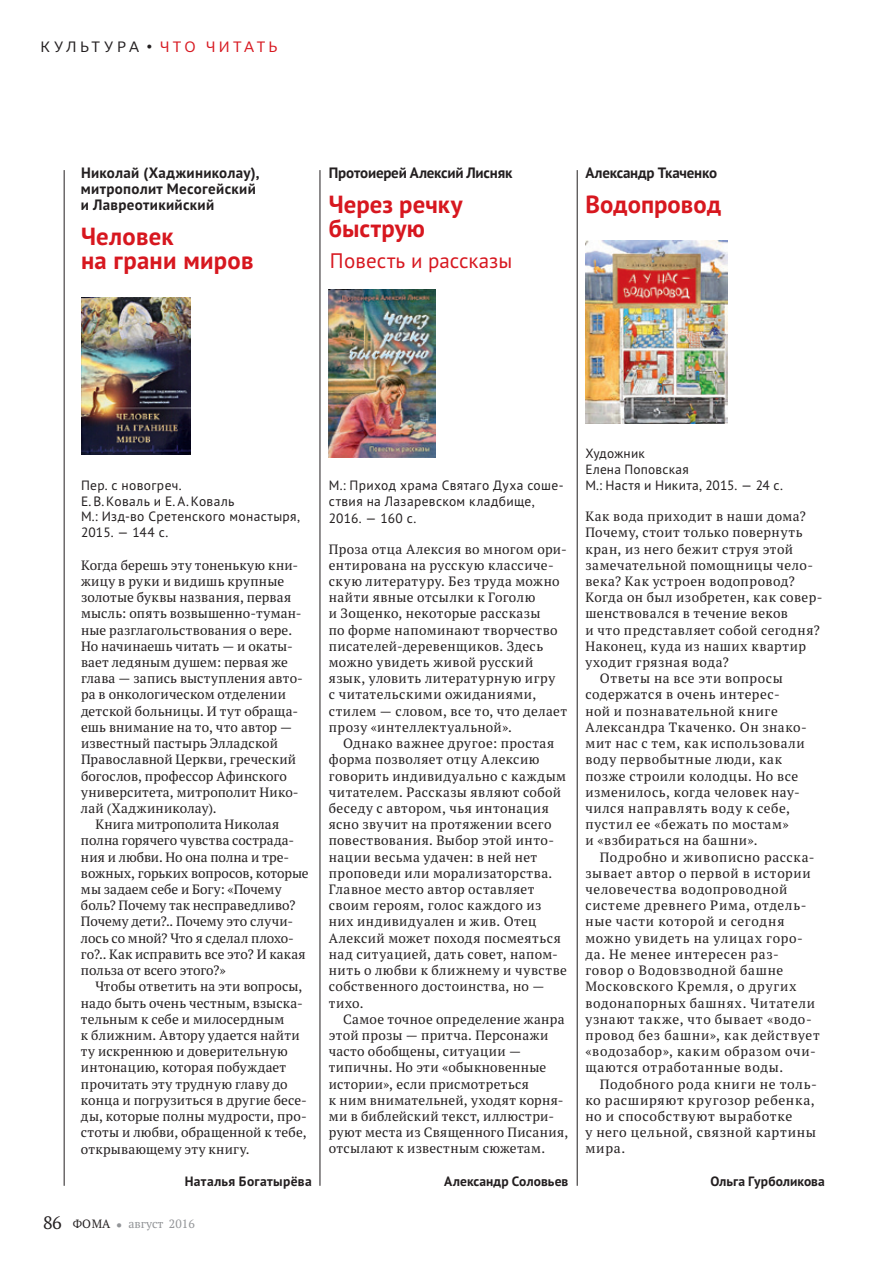
<style>
.page{position:relative;width:893px;height:1263px;background:#fff}
.page>*{position:absolute;margin:0;border:0;box-sizing:border-box;transform-origin:0 0}
.t1{font:700 24.75px/24px "PT Sans";letter-spacing:.01em;color:#d7171f}
.t2{font:21px "PT Sans";color:#d7171f}
.t3{font:700 15px/16.2px "PT Sans";letter-spacing:.02em;color:#231f20}
.t4{font:700 15px "PT Sans";letter-spacing:-.015em;color:#231f20}
.t5{font:15px "Mediator";color:#d7171f}
.t6{font:15px "Mediator";color:#231f20}
.t7{font:13.5px/16.2px "PT Serif";letter-spacing:.025em;color:#231f20}
.t8{font:13.5px "PT Serif";letter-spacing:.05em;color:#231f20}
.t9{font:13.5px "PT Serif";letter-spacing:.005em;color:#231f20}
.t10{font:13.5px "PT Serif";letter-spacing:.055em;color:#231f20}
.t11{font:13.5px/16.2px "PT Sans";letter-spacing:.025em;color:#231f20}
.t12{font:13.5px "PT Serif";letter-spacing:.045em;color:#231f20}
.t13{font:13.5px "PT Serif";color:#231f20}
.t14{font:700 13.5px "PT Sans";letter-spacing:.01em;color:#231f20}
.t15{font:13.5px "PT Serif";letter-spacing:-.01em;color:#231f20}
.t16{font:700 13.5px "PT Sans";letter-spacing:.03em;color:#231f20}
.t17{font:13.35px/16.2px "PT Sans";letter-spacing:.015em;color:#231f20}
.t18{font:12px "PT Serif";color:#939598}
.s1{color:#231f20}
.s2{font-weight:300;font-size:21px;color:#231f20}
.s3{font-size:18px;color:#231f20}
.s4{font-size:15px}
</style>
<div class="page">
<hr style="left:577px;top:170px;width:1px;height:1016px;background:#231f20">
<hr style="left:320px;top:170px;width:1px;height:1016px;background:#231f20">
<hr style="left:64px;top:170px;width:1px;height:1016px;background:#231f20">
<img style="left:81px;top:297px;width:109px;height:158px">
<img style="left:329px;top:289px;width:106px;height:169px">
<img style="left:585px;top:241px;width:143px;height:183px">
<p class="t6" style="left:40px;top:37px;width:52px">культур</p>
<p class="t5" style="left:129px;top:37px;width:90px"><span class="s1">а</span><span class="s2">•</span>чт о чит</p>
<p class="t5" style="left:244px;top:37px;width:24px">ать</p>
<p class="t3" style="left:81px;top:164px;width:180px">Николай (Хаджиниколау), митрополит Месогейский и Лавреотикийский</p>
<h1 class="t1" style="left:81px;top:224px;width:174px">Человек<br>на грани миров</h1>
<p class="t4" style="left:329px;top:162px;width:185px">Протоиерей Алексий Лисняк</p>
<h1 class="t1" style="left:329px;top:192px;width:135px">Через речку быструю</h1>
<h2 class="t2" style="left:330px;top:247px;width:184px">п овесть и рассказы</h2>
<p class="t4" style="left:585px;top:162px;width:133px">Александр Ткаченко</p>
<h1 class="t1" style="left:585px;top:192px;width:137px">Водопровод</h1>
<p class="t11" style="left:81px;top:477px;width:155px">Пер. с новогреч.<br>Е.В.Коваль и Е.А.Коваль</p>
<p class="t11" style="left:81px;top:508px;width:220px">М.: Изд-во Сретенского монастыря,<br>2015. — 144 с.</p>
<p class="t7" style="left:81px;top:557px;width:219px">Когда берешь эту тоненькую кни-</p>
<p class="t7" style="left:81px;top:573px;width:205px">жицу в руки и видишь крупные</p>
<p class="t7" style="left:81px;top:589px;width:212px">золотые буквы названия, первая</p>
<p class="t7" style="left:81px;top:605px;width:222px">мысль: опять возвышенно-туман-</p>
<p class="t7" style="left:81px;top:621px;width:213px">ные разглагольствования о вере.</p>
<p class="t9" style="left:81px;top:637px;width:211px">Но начинаешь читать — и окаты-</p>
<p class="t7" style="left:81px;top:654px;width:209px">вает ледяным душем: первая же</p>
<p class="t7" style="left:81px;top:670px;width:223px">глава — запись выступления авто-</p>
<p class="t9" style="left:81px;top:686px;width:206px">ра в онкологическом отделении</p>
<p class="t7" style="left:81px;top:703px;width:217px">детской больницы. И тут обраща-</p>
<p class="t7" style="left:81px;top:719px;width:213px">ешь внимание на то, что автор —</p>
<p class="t7" style="left:81px;top:735px;width:198px">известный пастырь Элладской</p>
<p class="t7" style="left:81px;top:751px;width:217px">Православной Церкви, греческий</p>
<p class="t7" style="left:81px;top:767px;width:207px">богослов, профессор Афинского</p>
<p class="t7" style="left:81px;top:784px;width:217px">университета, митрополит Нико-</p>
<p class="t7" style="left:81px;top:800px;width:137px">лай (Хаджиниколау).</p>
<p class="t9" style="left:95px;top:816px;width:185px">Книга митрополита Николая</p>
<p class="t9" style="left:81px;top:832px;width:215px">полна горячего чувства сострада-</p>
<p class="t9" style="left:81px;top:848px;width:208px">ния и любви. Но она полна и тре-</p>
<p class="t13" style="left:81px;top:864px;width:229px">вожных, горьких вопросов, которые</p>
<p class="t13" style="left:81px;top:880px;width:202px">мы задаем себе и Богу: «Почему</p>
<p class="t9" style="left:81px;top:897px;width:216px">боль? Почему так несправедливо?</p>
<p class="t9" style="left:81px;top:913px;width:214px">Почему дети?.. Почему это случи-</p>
<p class="t15" style="left:81px;top:929px;width:215px">лось со мной? Что я сделал плохо-</p>
<p class="t7" style="left:81px;top:946px;width:226px">го?.. Как исправить все это? И какая</p>
<p class="t13" style="left:81px;top:961px;width:146px">польза от всего этого?»</p>
<p class="t7" style="left:95px;top:978px;width:208px">Чтобы ответить на эти вопросы,</p>
<p class="t7" style="left:81px;top:994px;width:223px">надо быть очень честным, взыска-</p>
<p class="t7" style="left:81px;top:1011px;width:205px">тельным к себе и милосердным</p>
<p class="t7" style="left:81px;top:1027px;width:220px">к ближним. Автору удается найти</p>
<p class="t7" style="left:81px;top:1043px;width:208px">ту искреннюю и доверительную</p>
<p class="t7" style="left:81px;top:1059px;width:207px">интонацию, которая побуждает</p>
<p class="t7" style="left:81px;top:1075px;width:208px">прочитать эту трудную главу до</p>
<p class="t7" style="left:81px;top:1092px;width:227px">конца и погрузиться в другие бесе-</p>
<p class="t7" style="left:81px;top:1108px;width:227px">ды, которые полны мудрости, про-</p>
<p class="t7" style="left:81px;top:1124px;width:227px">стоты и любви, обращенной к тебе,</p>
<p class="t7" style="left:81px;top:1140px;width:170px">открывающему эту книгу.</p>
<p class="t16" style="left:185px;top:1172px;width:129px">Наталья Богатырёва</p>
<p class="t18" style="left:43px;top:1216px;width:153px"><span class="s3">86</span> <span class="s1">ФОМА</span> <span class="s4">•</span> август 2016</p>
<p class="t11" style="left:329px;top:477px;width:236px">М.: Приход храма Святаго Духа соше&shy;ствия на Лазаревском кладбище,<br>2016. — 160 с.</p>
<p class="t7" style="left:329px;top:540px;width:240px">Проза отца Алексия во многом ори&shy;ентирована на русскую классиче&shy;скую литературу. Без труда можно найти явные отсылки к Гоголю<br>и Зощенко, некоторые рассказы<br>по форме напоминают творчество писателей-деревенщиков. Здесь можно увидеть живой русский язык, уловить литературную игру<br>с читательскими ожиданиями, стилем — словом, все то, что делает прозу «интеллектуальной».</p>
<p class="t7" style="left:329px;top:735px;width:240px;text-indent:14px">Однако важнее другое: простая форма позволяет отцу Алексию говорить индивидуально с каждым читателем. Рассказы являют собой беседу с автором, чья интонация ясно звучит на протяжении всего повествования. Выбор этой инто&shy;нации весьма удачен: в ней нет проповеди или морализаторства.<br>Главное место автор оставляет своим героям, голос каждого из них индивидуален и жив. Отец<br>Алексий может походя посмеяться над ситуацией, дать совет, напом&shy;нить о любви к ближнему и чувстве собственного достоинства, но — тихо.</p>
<p class="t7" style="left:329px;top:1011px;width:241px;text-indent:14px">Самое точное определение жанра этой прозы — притча. Персонажи часто обобщены, ситуации — типичны. Но эти «обыкновенные истории», если присмотреться<br>к ним внимательней, уходят корня&shy;ми в библейский текст, иллюстри&shy;руют места из Священного Писания, отсылают к известным сюжетам.</p>
<p class="t14" style="left:444px;top:1172px;width:126px">Александр Соловьев</p>
<p class="t17" style="left:585px;top:445px;width:105px">Художник<br>Елена Поповская</p>
<p class="t11" style="left:585px;top:477px;width:199px">М.: Настя и Никита, 2015. — 24 с.</p>
<p class="t7" style="left:585px;top:508px;width:222px">Как вода приходит в наши дома?</p>
<p class="t7" style="left:585px;top:524px;width:219px">Почему, стоит только повернуть</p>
<p class="t7" style="left:585px;top:540px;width:209px">кран, из него бежит струя этой</p>
<p class="t7" style="left:585px;top:557px;width:229px">замечательной помощницы чело-</p>
<p class="t7" style="left:585px;top:573px;width:211px">века? Как устроен водопровод?</p>
<p class="t7" style="left:585px;top:589px;width:239px">Когда он был изобретен, как совер-</p>
<p class="t7" style="left:585px;top:605px;width:204px">шенствовался в течение веков</p>
<p class="t7" style="left:585px;top:621px;width:236px">и что представляет собой сегодня?</p>
<p class="t7" style="left:585px;top:638px;width:222px">Наконец, куда из наших квартир</p>
<p class="t7" style="left:585px;top:654px;width:145px">уходит грязная вода?</p>
<p class="t12" style="left:600px;top:670px;width:185px">Ответы на все эти вопросы</p>
<p class="t7" style="left:585px;top:686px;width:194px">содержатся в очень интерес-</p>
<p class="t7" style="left:585px;top:703px;width:194px">ной и познавательной книге</p>
<p class="t7" style="left:585px;top:719px;width:223px">Александра Ткаченко. Он знако-</p>
<p class="t12" style="left:585px;top:734px;width:221px">мит нас с тем, как использовали</p>
<p class="t7" style="left:585px;top:751px;width:198px">воду первобытные люди, как</p>
<p class="t7" style="left:585px;top:767px;width:214px">позже строили колодцы. Но все</p>
<p class="t7" style="left:585px;top:784px;width:216px">изменилось, когда человек нау-</p>
<p class="t8" style="left:585px;top:799px;width:206px">чился направлять воду к себе,</p>
<p class="t12" style="left:585px;top:816px;width:205px">пустил ее «бежать по мостам»</p>
<p class="t12" style="left:585px;top:832px;width:174px">и «взбираться на башни».</p>
<p class="t8" style="left:600px;top:848px;width:216px">Подробно и живописно расска-</p>
<p class="t7" style="left:585px;top:865px;width:227px">зывает автор о первой в истории</p>
<p class="t12" style="left:585px;top:880px;width:204px">человечества водопроводной</p>
<p class="t10" style="left:585px;top:897px;width:222px">системе древнего Рима, отдель-</p>
<p class="t8" style="left:585px;top:913px;width:201px">ные части которой и сегодня</p>
<p class="t10" style="left:585px;top:929px;width:219px">можно увидеть на улицах горо-</p>
<p class="t8" style="left:585px;top:945px;width:195px">да. Не менее интересен раз-</p>
<p class="t7" style="left:585px;top:962px;width:199px">говор о Водовзводной башне</p>
<p class="t10" style="left:585px;top:978px;width:213px">Московского Кремля, о других</p>
<p class="t10" style="left:585px;top:994px;width:231px">водонапорных башнях. Читатели</p>
<p class="t10" style="left:585px;top:1010px;width:228px">узнают также, что бывает «водо-</p>
<p class="t10" style="left:585px;top:1026px;width:236px">провод без башни», как действует</p>
<p class="t8" style="left:585px;top:1043px;width:232px">«водозабор», каким образом очи-</p>
<p class="t10" style="left:585px;top:1059px;width:199px">щаются отработанные воды.</p>
<p class="t8" style="left:600px;top:1075px;width:219px">Подобного рода книги не толь-</p>
<p class="t8" style="left:585px;top:1091px;width:231px">ко расширяют кругозор ребенка,</p>
<p class="t8" style="left:585px;top:1107px;width:208px">но и способствуют выработке</p>
<p class="t12" style="left:585px;top:1123px;width:232px">у него цельной, связной картины</p>
<p class="t7" style="left:585px;top:1140px;width:41px">мира.</p>
<p class="t14" style="left:710px;top:1172px;width:116px">Ольга Гурболикова</p>
</div>
